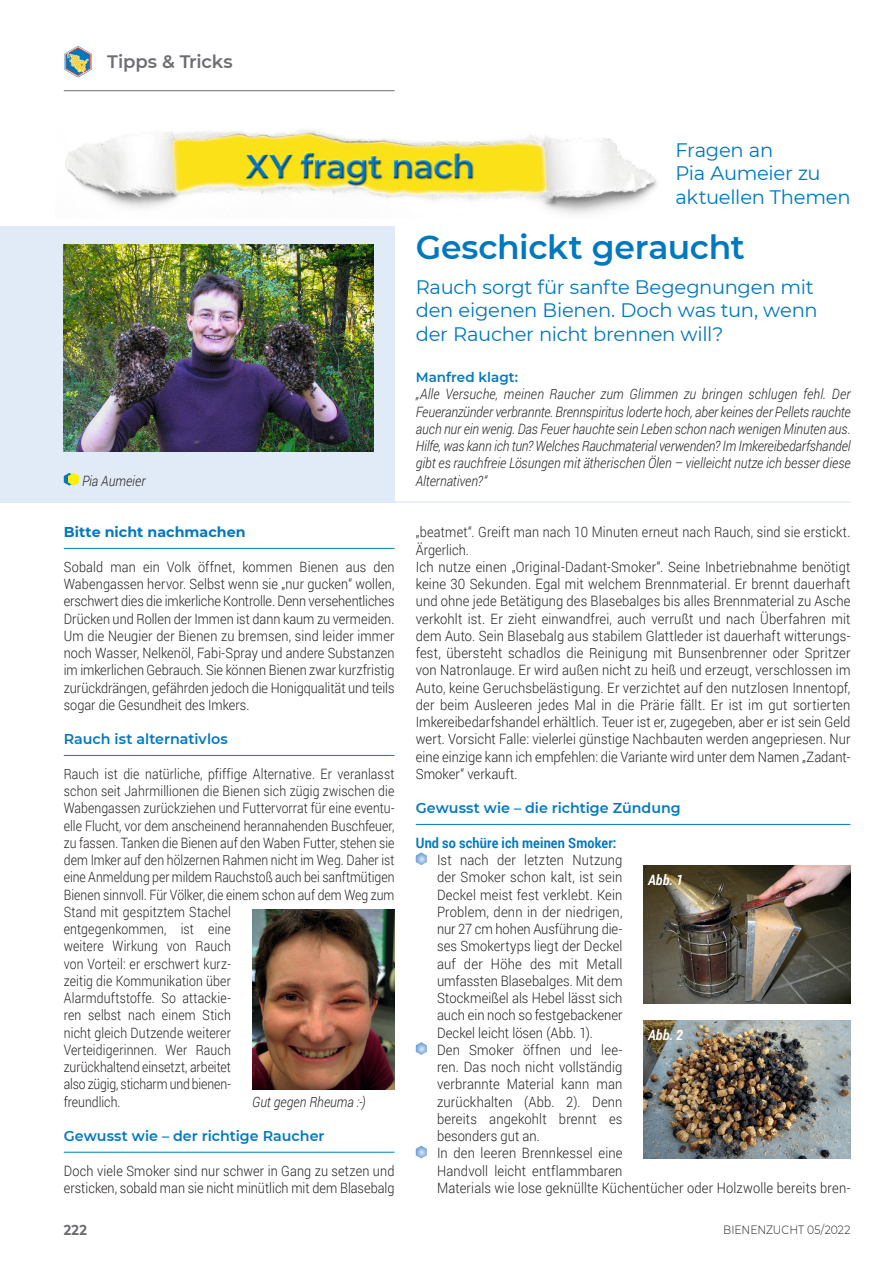
<style>
.page{position:relative;width:893px;height:1263px;background:#fff}
.page>*{position:absolute;margin:0;border:0;box-sizing:border-box;transform-origin:0 0}
.t1{font:600 33px "Montserrat";letter-spacing:-.01em;color:#0078c0}
.t2{font:19.5px/23.4px "Montserrat";letter-spacing:-.015em;color:#0078c0}
.t3{font:600 18px "Montserrat";letter-spacing:-.005em;color:#6c6d70}
.t4{font:300 14.25px/17.2px "Roboto";letter-spacing:.01em;color:#231f20;scale:.89 1}
.t5{font:300 14.25px/17.2px "Roboto";letter-spacing:.01em;color:#231f20;scale:.86 1}
.t6{font:300 14.25px/17.2px "Roboto";letter-spacing:.01em;color:#231f20;scale:.91 1}
.t7{font:italic 300 14.25px/17.2px "Roboto";letter-spacing:.005em;color:#231f20;text-align:justify;scale:.89 1}
.t8{font:600 14.25px "Montserrat";letter-spacing:.005em;color:#0078c0}
.t9{font:700 14.25px "Roboto";letter-spacing:.01em;color:#0078c0;scale:.89 1}
.t10{font:700 14.25px "Montserrat";letter-spacing:.005em;color:#0078c0}
.t11{font:italic 700 14.25px "Roboto";letter-spacing:.015em;color:#fff;scale:.89 1}
.t12{font:700 14.25px "Montserrat";color:#6c6d70;scale:.9 1}
.t13{font:600 13.5px "Montserrat";letter-spacing:.005em;color:#0078c0}
.t14{font:300 12px "Montserrat";color:#231f20;scale:.9 1}
</style>
<div class="page">
<hr style="left:64px;top:90px;width:330px;height:1px;background:#6c6d70">
<img style="left:64px;top:46px;width:28px;height:32px">
<img style="left:65px;top:130px;width:592px;height:85px">
<div style="left:244px;top:151px;width:229px;height:32px;background:#fbe118"></div>
<div style="left:245px;top:152px;width:229px;height:34px;background:#231f20;opacity:.5"></div>
<div style="left:0;top:227px;width:394px;height:276px;background:#e1ebf7"></div>
<img style="left:64px;top:244px;width:309px;height:208px">
<svg style="left:64px;top:473px;width:15px;height:13px"></svg>
<hr style="left:64px;top:548px;width:330px;height:1px;background:#0078c0">
<hr style="left:64px;top:755px;width:330px;height:1px;background:#0078c0">
<hr style="left:64px;top:1152px;width:330px;height:1px;background:#0078c0">
<hr style="left:394px;top:501px;width:456px;height:2px;background:#e1ebf7">
<hr style="left:416px;top:824px;width:434px;height:1px;background:#0078c0">
<svg style="left:416px;top:852px;width:11px;height:13px"></svg>
<svg style="left:416px;top:1042px;width:11px;height:13px"></svg>
<svg style="left:416px;top:1146px;width:11px;height:12px"></svg>
<img style="left:252px;top:909px;width:142px;height:180px">
<img style="left:644px;top:865px;width:206px;height:138px">
<img style="left:644px;top:1020px;width:206px;height:138px">
<p class="t3" style="left:107px;top:49px;width:127px">Tipps &amp; Tricks</p>
<p class="t7" style="left:82px;top:471px;width:73px">Pia Aumeier</p>
<h1 class="t1" style="left:246px;top:142px;width:230px">XY fragt nach</h1>
<h2 class="t2" style="left:675px;top:137px;width:177px">Fragen an<br>Pia Aumeier zu aktuellen Themen</h2>
<h1 class="t1" style="left:416px;top:224px;width:330px">Geschickt geraucht</h1>
<h2 class="t2" style="left:416px;top:275px;width:403px">Rauch sorgt für sanfte Begegnungen mit den eigenen Bienen. Doch was tun, wenn der Raucher nicht brennen will?</h2>
<p class="t13" style="left:416px;top:368px;width:104px">Manfred klagt:</p>
<p class="t7" style="left:416px;top:385px;width:490px">„Alle Versuche, meinen Raucher zum Glimmen zu bringen schlugen fehl. Der Feueranzünder verbrannte. Brennspiritus loderte hoch, aber keines der Pellets rauchte auch nur ein wenig. Das Feuer hauchte sein Leben schon nach wenigen Minuten aus.<br>Hilfe, was kann ich tun? Welches Rauchmaterial verwenden? Im Imkereibedarfshandel gibt es rauchfreie Lösungen mit ätherischen Ölen – vielleicht nutze ich besser diese Alternativen?“</p>
<p class="t10" style="left:64px;top:522px;width:183px">Bitte nicht nachmachen</p>
<p class="t4" style="left:64px;top:558px;width:373px;text-align:justify">Sobald man ein Volk öffnet, kommen Bienen aus den Wabengassen hervor. Selbst wenn sie „nur gucken“ wollen, erschwert dies die imkerliche Kontrolle. Denn versehentliches Drücken und Rollen der Immen ist dann kaum zu vermeiden.<br>Um die Neugier der Bienen zu bremsen, sind leider immer noch Wasser, Nelkenöl, Fabi-Spray und andere Substanzen im imkerlichen Gebrauch. Sie können Bienen zwar kurzfristig zurückdrängen, gefährden jedoch die Honigqualität und teils sogar die Gesundheit des Imkers.</p>
<p class="t8" style="left:64px;top:729px;width:166px">Rauch ist alternativlos</p>
<p class="t5" style="left:64px;top:765px;width:386px">Rauch ist die natürliche, pfiffige Alternative. Er veranlasst schon seit Jahrmillionen die Bienen sich zügig zwischen die Wabengassen zurückziehen und Futtervorrat für eine eventu&shy;elle Flucht, vor dem anscheinend herannahenden Buschfeuer, zu fassen. Tanken die Bienen auf den Waben Futter, stehen sie dem Imker auf den hölzernen Rahmen nicht im Weg. Daher ist eine Anmeldung per mildem Rauchstoß auch bei sanftmütigen Bienen sinnvoll. Für Völker, die einem schon auf dem Weg zum Stand mit gespitztem Stachel<br>entgegenkommen, ist eine<br>weitere Wirkung von Rauch<br>von Vorteil: er erschwert kurz-<br>zeitig die Kommunikation über<br>Alarmduftstoffe. So attackie-<br>ren selbst nach einem Stich<br>nicht gleich Dutzende weiterer<br>Verteidigerinnen. Wer Rauch<br>zurückhaltend einsetzt, arbeitet<br>also zügig, sticharm und bienen-<br>freundlich.</p>
<p class="t8" style="left:64px;top:1126px;width:262px">Gewusst wie – der richtige Raucher</p>
<p class="t4" style="left:64px;top:1161px;width:373px">Doch viele Smoker sind nur schwer in Gang zu setzen und ersticken, sobald man sie nicht minütlich mit dem Blasebalg</p>
<p class="t7" style="left:252px;top:1092px;width:129px">Gut gegen Rheuma :-)</p>
<p class="t4" style="left:416px;top:523px;width:490px">„beatmet“. Greift man nach 10 Minuten erneut nach Rauch, sind sie erstickt.<br>Ärgerlich.<br>Ich nutze einen „Original-Dadant-Smoker“. Seine Inbetriebnahme benötigt keine 30 Sekunden. Egal mit welchem Brennmaterial. Er brennt dauerhaft und ohne jede Betätigung des Blasebalges bis alles Brennmaterial zu Asche verkohlt ist. Er zieht einwandfrei, auch verrußt und nach Überfahren mit dem Auto. Sein Blasebalg aus stabilem Glattleder ist dauerhaft witterungs&shy;fest, übersteht schadlos die Reinigung mit Bunsenbrenner oder Spritzer von Natronlauge. Er wird außen nicht zu heiß und erzeugt, verschlossen im Auto, keine Geruchsbelästigung. Er verzichtet auf den nutzlosen Innentopf, der beim Ausleeren jedes Mal in die Prärie fällt. Er ist im gut sortierten Imkereibedarfshandel erhältlich. Teuer ist er, zugegeben, aber er ist sein Geld wert. Vorsicht Falle: vielerlei günstige Nachbauten werden angepriesen. Nur eine einzige kann ich empfehlen: die Variante wird unter dem Namen „Zadant-Smoker“ verkauft.</p>
<p class="t8" style="left:416px;top:798px;width:266px">Gewusst wie – die richtige Zündung</p>
<p class="t9" style="left:416px;top:833px;width:227px">Und so schüre ich meinen Smoker:</p>
<p class="t6" style="left:437px;top:851px;width:456px">Ist nach der letzten Nutzung<br>der Smoker schon kalt, ist sein<br>Deckel meist fest verklebt. Kein<br>Problem, denn in der niedrigen,<br>nur 27 cm hohen Ausführung die-<br>ses Smokertyps liegt der Deckel<br>auf der Höhe des mit Metall<br>umfassten Blasebalges. Mit dem<br>Stockmeißel als Hebel lässt sich<br>auch ein noch so festgebackener<br>Deckel leicht lösen (Abb. 1).<br>Den Smoker öffnen und lee-<br>ren. Das noch nicht vollständig<br>verbrannte Material kann man<br>zurückhalten (Abb. 2). Denn<br>bereits angekohlt brennt es<br>besonders gut an.<br>In den leeren Brennkessel eine<br>Handvoll leicht entflammbaren<br>Materials wie lose geknüllte Küchentücher oder Holzwolle bereits bren-</p>
<p class="t11" style="left:648px;top:869px;width:41px">Abb. 1</p>
<p class="t11" style="left:648px;top:1024px;width:41px">Abb. 2</p>
<p class="t12" style="left:64px;top:1219px;width:27px">222</p>
<p class="t14" style="left:723px;top:1221px;width:143px">BIENENZUCHT 05/2022</p>
</div>
